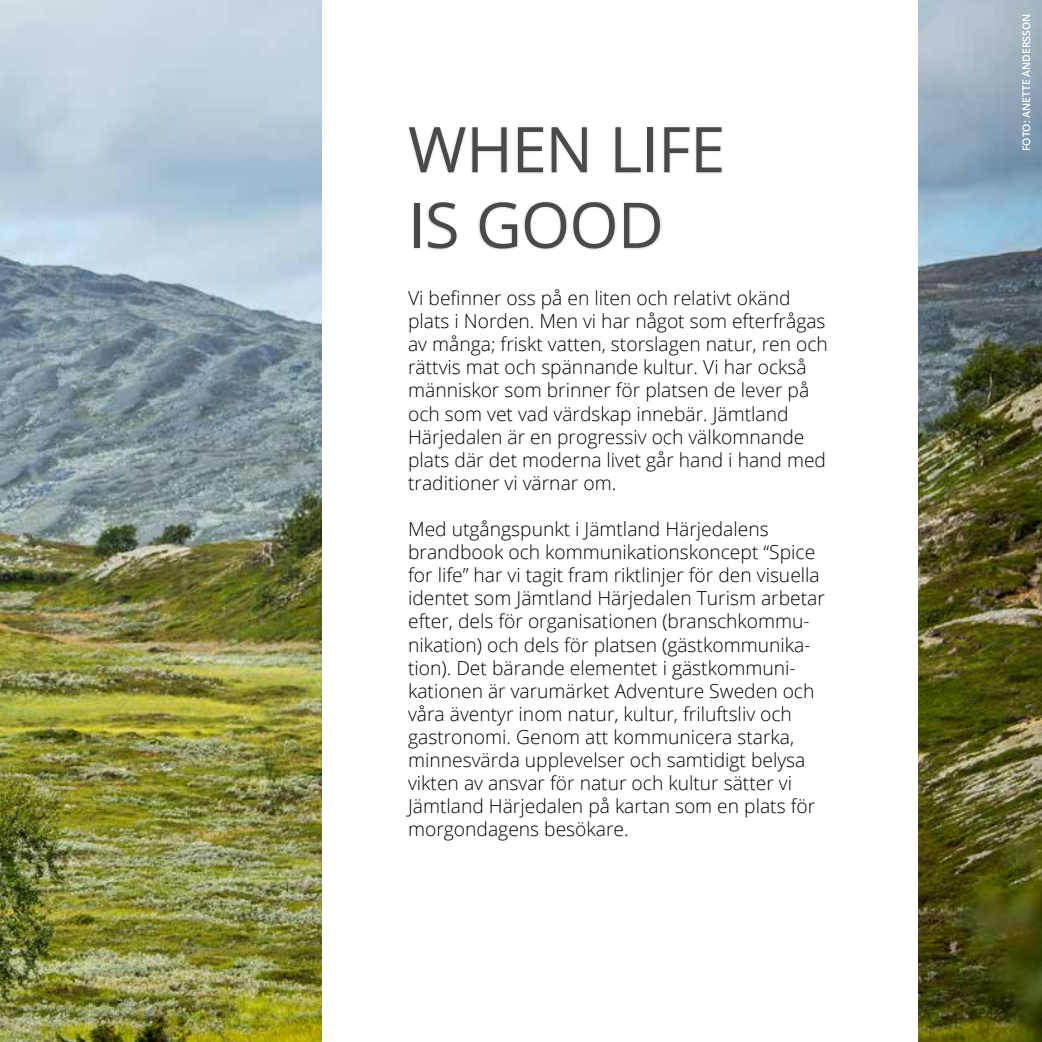
<style>
.page{position:relative;width:1042px;height:1042px;background:#fff}
.page>*{position:absolute;margin:0;border:0;box-sizing:border-box;transform-origin:0 0}
.t1{font:63px/75.6px "Open Sans";letter-spacing:-.01em;color:#494948}
.t2{font:300 19.25px/23.1px "Open Sans";color:#000}
.t3{font:600 10.5px "Open Sans";color:#fff}
</style>
<div class="page">
<img style="left:0;top:0;width:1042px;height:1042px">
<div style="left:322px;top:0;width:596px;height:1042px;background:#fff"></div>
<div style="left:407px;top:126px;width:316px;height:125px;background:#000;opacity:.25"></div>
<h1 class="t1" style="left:408px;top:110px;width:319px">WHEN LIFE<br>IS GOOD</h1>
<p class="t2" style="left:408px;top:286px;width:421px">Vi befinner oss på en liten och relativt okänd plats i Norden. Men vi har något som efterfrågas av många; friskt vatten, storslagen natur, ren och rättvis mat och spännande kultur. Vi har också människor som brinner för platsen de lever på och som vet vad värdskap innebär. Jämtland Härjedalen är en progressiv och välkomnande plats där det moderna livet går hand i hand med traditioner vi värnar om.</p>
<p class="t2" style="left:408px;top:517px;width:418px">Med utgångspunkt i Jämtland Härjedalens brandbook och kommunikationskoncept “Spice for life” har vi tagit fram riktlinjer för den visuella identet som Jämtland Härjedalen Turism arbetar efter, dels för organisationen (branschkommu&shy;nikation) och dels för platsen (gästkommunika&shy;tion). Det bärande elementet i gästkommuni&shy;kationen är varumärket Adventure Sweden och våra äventyr inom natur, kultur, friluftsliv och gastronomi. Genom att kommunicera starka, minnesvärda upplevelser och samtidigt belysa vikten av ansvar för natur och kultur sätter vi Jämtland Härjedalen på kartan som en plats för morgondagens besökare.</p>
<p class="t3" style="left:1019px;top:151px;width:139px;rotate:-90deg">Foto: Anette Andersson</p>
</div>
